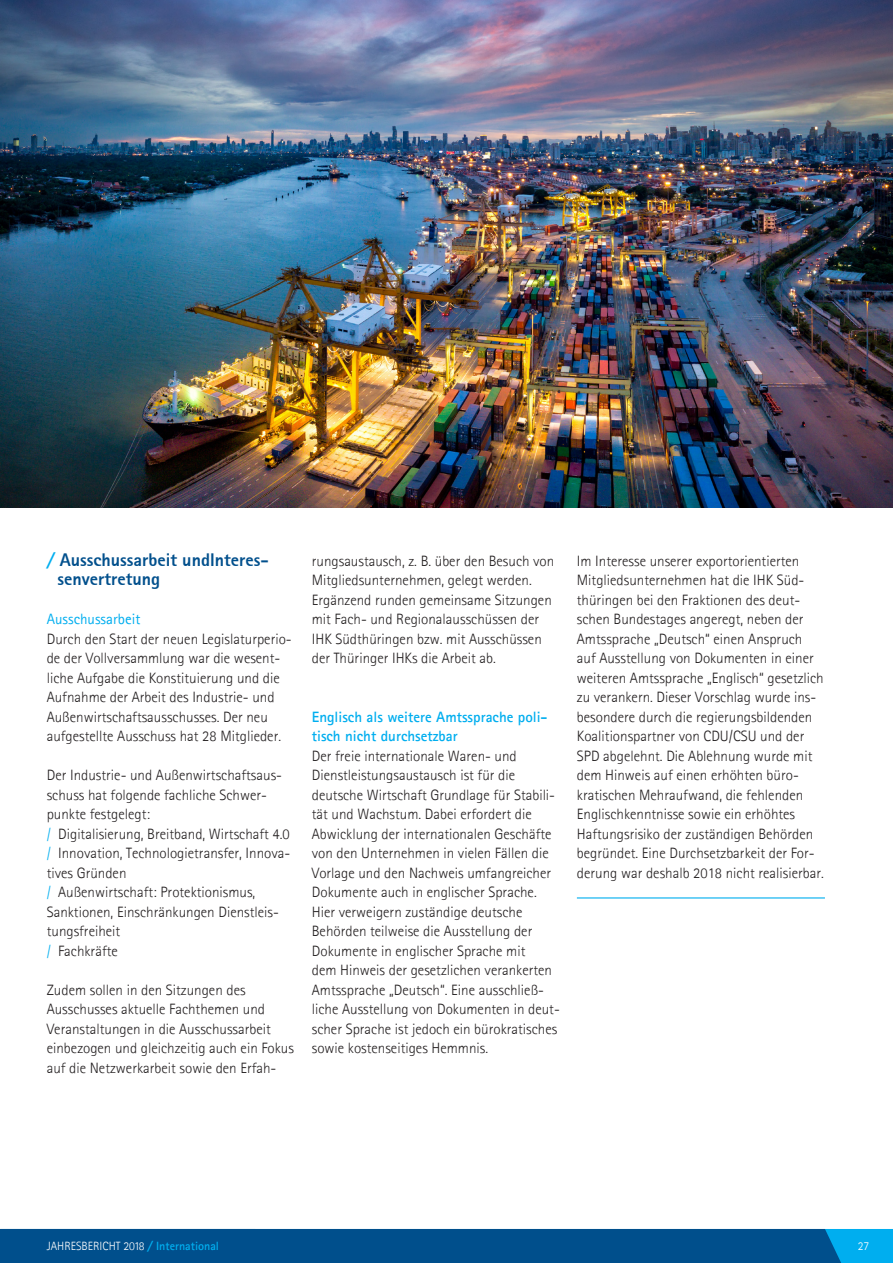
<style>
.page{position:relative;width:893px;height:1263px;background:#fff}
.page>*{position:absolute;margin:0;border:0;box-sizing:border-box;transform-origin:0 0}
.Copy_Text{font:800 18px/19.5px "Agfa Rotis Sans Serif";color:#004f8c}
.Copy_Text-2{font:300 15px/19.5px "Agfa Rotis Sans Serif";color:#231f20}
.Copy_Text-3{font:15px "Agfa Rotis Sans Serif";color:#00aeef}
.Copy_Text-4{font:300 12px "Agfa Rotis Sans Serif";color:#fff}
.s1{font-style:italic;color:#00aeef}
.s2{color:#00aeef}
.s3{font-weight:700;color:#00aeef}
.s4{font-weight:700;font-style:italic;color:#00aeef}
</style>
<div class="page">
<div style="left:0;top:1229px;width:893px;height:34px;background:#004f8c"></div>
<img style="left:0;top:0;width:893px;height:507px">
<hr style="left:577px;top:897px;width:248px;height:1px;background:#00aeef">
<p class="Copy_Text" style="left:57px;top:550px;width:213px;text-indent:-11px"><span class="s1">/</span> Ausschussarbeit undInteres&shy;senvertretung</p>
<p class="Copy_Text-3" style="left:47px;top:610px;width:95px">Ausschussarbeit</p>
<p class="Copy_Text-2" style="left:47px;top:629px;width:246px">Durch den Start der neuen Legislaturperio&shy;de der Vollversammlung war die wesent&shy;liche Aufgabe die Konstituierung und die Aufnahme der Arbeit des Industrie- und Außenwirtschaftsausschusses. Der neu aufgestellte Ausschuss hat 28 Mitglieder.</p>
<p class="Copy_Text-2" style="left:47px;top:765px;width:237px">Der Industrie- und Außenwirtschaftsaus&shy;schuss hat folgende fachliche Schwer&shy;punkte festgelegt:</p>
<p class="Copy_Text-2" style="left:47px;top:824px;width:245px"><span class="s2">/</span> Digitalisierung, Breitband, Wirtschaft 4.0</p>
<p class="Copy_Text-2" style="left:47px;top:843px;width:245px"><span class="s2">/</span> Innovation, Technologietransfer, Innova-</p>
<p class="Copy_Text-2" style="left:47px;top:863px;width:81px">tives Gründen</p>
<p class="Copy_Text-2" style="left:47px;top:882px;width:210px"><span class="s2">/</span> Außenwirtschaft: Protektionismus,</p>
<p class="Copy_Text-2" style="left:47px;top:902px;width:234px">Sanktionen, Einschränkungen Dienstleis&shy;tungsfreiheit</p>
<p class="Copy_Text-2" style="left:47px;top:941px;width:73px"><span class="s2">/</span> Fachkräfte</p>
<p class="Copy_Text-2" style="left:47px;top:980px;width:249px">Zudem sollen in den Sitzungen des Ausschusses aktuelle Fachthemen und Veranstaltungen in die Ausschussarbeit einbezogen und gleichzeitig auch ein Fokus auf die Netzwerkarbeit sowie den Erfah-</p>
<p class="Copy_Text-2" style="left:312px;top:551px;width:244px">rungsaustausch, z. B. über den Besuch von Mitgliedsunternehmen, gelegt werden.<br>Ergänzend runden gemeinsame Sitzungen mit Fach- und Regionalausschüssen der IHK Südthüringen bzw. mit Ausschüssen der Thüringer IHKs die Arbeit ab.</p>
<p class="Copy_Text-2" style="left:312px;top:707px;width:250px"><span class="s3">Englisch als weitere Amtssprache poli&shy;tisch nicht durchsetzbar<br></span>Der freie internationale Waren- und Dienstleistungsaustausch ist für die deutsche Wirtschaft Grundlage für Stabili&shy;tät und Wachstum. Dabei erfordert die Abwicklung der internationalen Geschäfte von den Unternehmen in vielen Fällen die Vorlage und den Nachweis umfangreicher Dokumente auch in englischer Sprache.<br>Hier verweigern zuständige deutsche Behörden teilweise die Ausstellung der Dokumente in englischer Sprache mit<br>dem Hinweis der gesetzlichen verankerten Amtssprache „Deutsch“. Eine ausschließ&shy;liche Ausstellung von Dokumenten in deut&shy;scher Sprache ist jedoch ein bürokratisches sowie kostenseitiges Hemmnis.</p>
<p class="Copy_Text-2" style="left:577px;top:551px;width:249px">Im Interesse unserer exportorientierten Mitgliedsunternehmen hat die IHK Süd&shy;thüringen bei den Fraktionen des deut&shy;schen Bundestages angeregt, neben der Amtssprache „Deutsch“ einen Anspruch auf Ausstellung von Dokumenten in einer weiteren Amtssprache „Englisch“ gesetzlich zu verankern. Dieser Vorschlag wurde ins&shy;besondere durch die regierungsbildenden Koalitionspartner von CDU/CSU und der SPD abgelehnt. Die Ablehnung wurde mit dem Hinweis auf einen erhöhten büro&shy;kratischen Mehraufwand, die fehlenden Englischkenntnisse sowie ein erhöhtes Haftungsrisiko der zuständigen Behörden begründet. Eine Durchsetzbarkeit der For&shy;derung war deshalb 2018 nicht realisierbar.</p>
<p class="Copy_Text-4" style="left:47px;top:1239px;width:174px">JAHRESBERICHT 2018 <span class="s4">/</span> <span class="s3">International</span></p>
<p class="Copy_Text-4" style="left:858px;top:1239px;width:13px">27</p>
</div>
